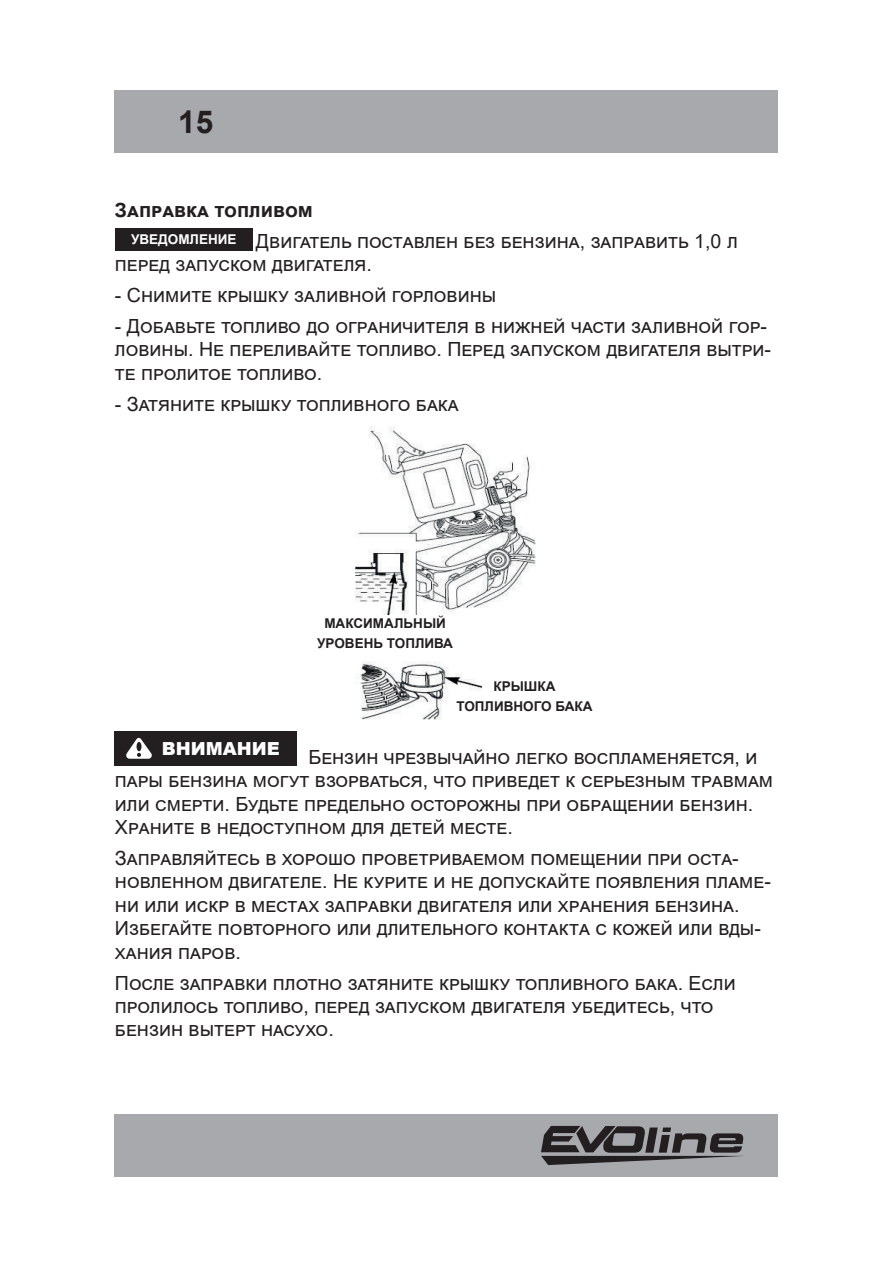
<style>
.page{position:relative;width:893px;height:1263px;background:#fff}
.page>*{position:absolute;margin:0;border:0;box-sizing:border-box;transform-origin:0 0}
.t1{font:700 31.5px "Arial";color:#231f20}
.t2{font:19.5px/23.4px "Arial";color:#231f20}
.t3{font:700 19.5px "Arial";color:#231f20}
.t4{font:900 18px "Arial";color:#fff}
.t5{font:700 13.5px/19.5px "Arial";color:#231f20;text-align:center}
.t6{font:700 13.5px "Arial";color:#fff}
</style>
<div class="page">
<div style="left:115px;top:90px;width:663px;height:63px;background:#a8a9ad"></div>
<div style="left:115px;top:1114px;width:663px;height:63px;background:#a8a9ad"></div>
<svg style="left:541px;top:1126px;width:203px;height:39px"></svg>
<div style="left:115px;top:228px;width:138px;height:23px;background:#231f20"></div>
<img style="left:355px;top:426px;width:181px;height:294px">
<div style="left:356px;top:622px;width:173px;height:30px;background:#fff"></div>
<div style="left:329px;top:616px;width:210px;height:27px;background:#fff"></div>
<div style="left:482px;top:669px;width:213px;height:27px;background:#fff"></div>
<div style="left:115px;top:731px;width:182px;height:35px;background:#231f20"></div>
<svg style="left:126px;top:738px;width:26px;height:21px"></svg>
<h1 class="t1" style="left:178px;top:100px;width:37px">15</h1>
<p class="t3" style="left:115px;top:196px;width:200px">ЗАПРАВКА ТОПЛИВОМ</p>
<p class="t2" style="left:115px;top:229px;width:624px;text-indent:141px">ДВИГАТЕЛЬ ПОСТАВЛЕН БЕЗ БЕНЗИНА, ЗАПРАВИТЬ 1,0 Л<br>ПЕРЕД ЗАПУСКОМ ДВИГАТЕЛЯ.</p>
<p class="t2" style="left:115px;top:283px;width:383px">- СНИМИТЕ КРЫШКУ ЗАЛИВНОЙ ГОРЛОВИНЫ</p>
<p class="t2" style="left:115px;top:314px;width:658px">- ДОБАВЬТЕ ТОПЛИВО ДО ОГРАНИЧИТЕЛЯ В НИЖНЕЙ ЧАСТИ ЗАЛИВНОЙ ГОР-<br>ЛОВИНЫ. НЕ ПЕРЕЛИВАЙТЕ ТОПЛИВО. ПЕРЕД ЗАПУСКОМ ДВИГАТЕЛЯ ВЫТРИ-<br>ТЕ ПРОЛИТОЕ ТОПЛИВО.</p>
<p class="t2" style="left:115px;top:392px;width:345px">- ЗАТЯНИТЕ КРЫШКУ ТОПЛИВНОГО БАКА</p>
<p class="t6" style="left:131px;top:230px;width:107px">УВЕДОМЛЕНИЕ</p>
<p class="t5" style="left:317px;top:614px;width:137px">МАКСИМАЛЬНЫЙ<br>УРОВЕНЬ ТОПЛИВА</p>
<p class="t5" style="left:456px;top:677px;width:137px">КРЫШКА<br>ТОПЛИВНОГО БАКА</p>
<p class="t4" style="left:162px;top:735px;width:119px">ВНИМАНИЕ</p>
<p class="t2" style="left:115px;top:745px;width:660px;text-indent:194px">БЕНЗИН ЧРЕЗВЫЧАЙНО ЛЕГКО ВОСПЛАМЕНЯЕТСЯ, И ПАРЫ БЕНЗИНА МОГУТ ВЗОРВАТЬСЯ, ЧТО ПРИВЕДЕТ К СЕРЬЕЗНЫМ ТРАВМАМ ИЛИ СМЕРТИ. БУДЬТЕ ПРЕДЕЛЬНО ОСТОРОЖНЫ ПРИ ОБРАЩЕНИИ БЕНЗИН.<br>ХРАНИТЕ В НЕДОСТУПНОМ ДЛЯ ДЕТЕЙ МЕСТЕ.</p>
<p class="t2" style="left:115px;top:846px;width:657px">ЗАПРАВЛЯЙТЕСЬ В ХОРОШО ПРОВЕТРИВАЕМОМ ПОМЕЩЕНИИ ПРИ ОСТА-НОВЛЕННОМ ДВИГАТЕЛЕ. НЕ КУРИТЕ И НЕ ДОПУСКАЙТЕ ПОЯВЛЕНИЯ ПЛАМЕ-НИ ИЛИ ИСКР В МЕСТАХ ЗАПРАВКИ ДВИГАТЕЛЯ ИЛИ ХРАНЕНИЯ БЕНЗИНА.<br>ИЗБЕГАЙТЕ ПОВТОРНОГО ИЛИ ДЛИТЕЛЬНОГО КОНТАКТА С КОЖЕЙ ИЛИ ВДЫ-ХАНИЯ ПАРОВ.</p>
<p class="t2" style="left:115px;top:971px;width:622px">ПОСЛЕ ЗАПРАВКИ ПЛОТНО ЗАТЯНИТЕ КРЫШКУ ТОПЛИВНОГО БАКА. ЕСЛИ<br>ПРОЛИЛОСЬ ТОПЛИВО, ПЕРЕД ЗАПУСКОМ ДВИГАТЕЛЯ УБЕДИТЕСЬ, ЧТО<br>БЕНЗИН ВЫТЕРТ НАСУХО.</p>
</div>
